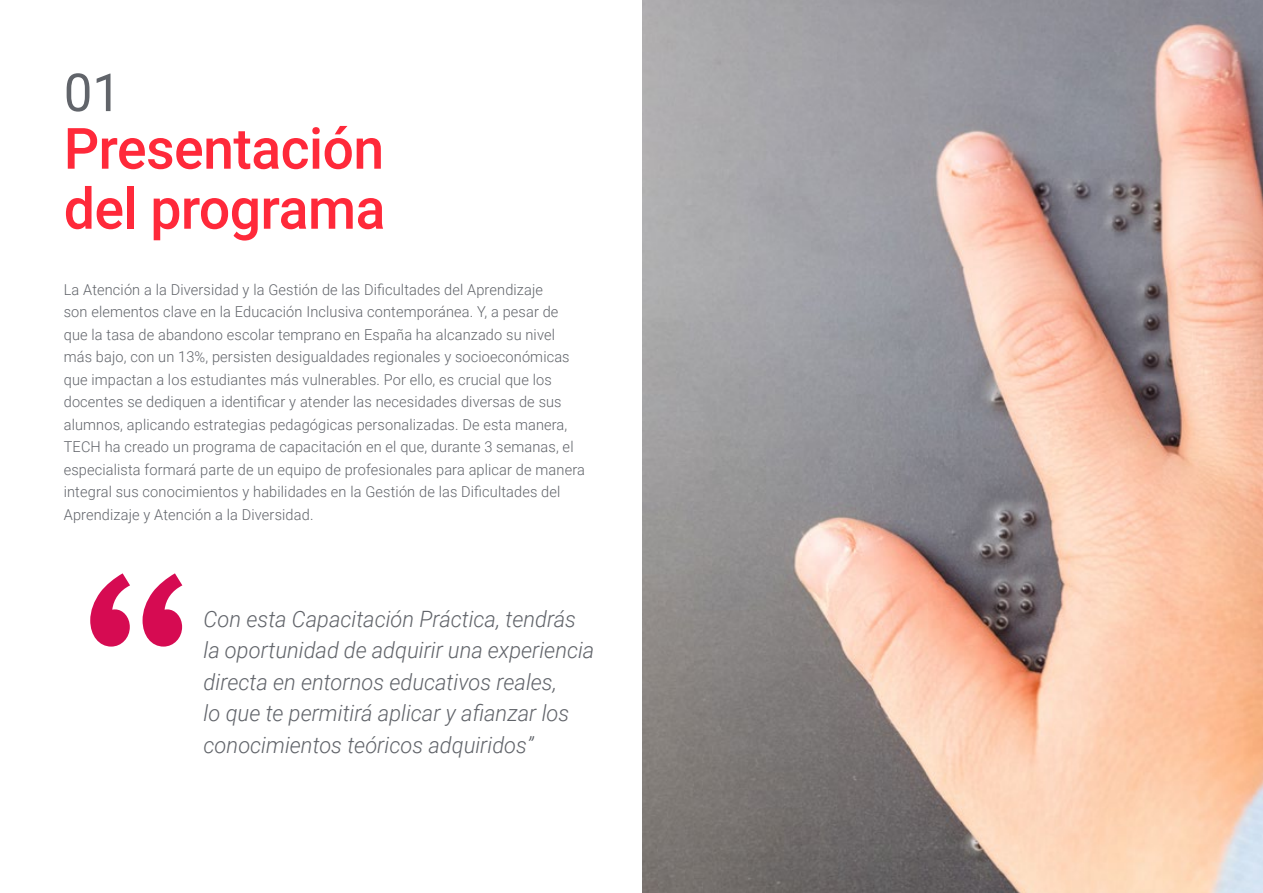
<style>
.page{position:relative;width:1263px;height:893px;background:#fff}
.page>*{position:absolute;margin:0;border:0;box-sizing:border-box;transform-origin:0 0}
.t1{font:500 57px/60px "Roboto";letter-spacing:-.01em;color:#ff293a}
.t2{font:52.5px "Roboto";color:#61646a}
.t3{font:italic 300 22.5px/31.5px "Roboto";color:#61646a}
.t4{font:300 15px/22.5px "Roboto";letter-spacing:.01em;color:#61646a}
</style>
<div class="page">
<svg style="left:90px;top:573px;width:92px;height:74px"></svg>
<img style="left:642px;top:0;width:621px;height:893px">
<h2 class="t2" style="left:64px;top:56px;width:59px">01</h2>
<h1 class="t1" style="left:64px;top:116px;width:323px">Presentación del programa</h1>
<p class="t4" style="left:64px;top:277px;width:523px">La Atención a la Diversidad y la Gestión de las Dificultades del Aprendizaje<br>son elementos clave en la Educación Inclusiva contemporánea. Y, a pesar de que la tasa de abandono escolar temprano en España ha alcanzado su nivel más bajo, con un 13%, persisten desigualdades regionales y socioeconómicas que impactan a los estudiantes más vulnerables. Por ello, es crucial que los docentes se dediquen a identificar y atender las necesidades diversas de sus alumnos, aplicando estrategias pedagógicas personalizadas. De esta manera, TECH ha creado un programa de capacitación en el que, durante 3 semanas, el especialista formará parte de un equipo de profesionales para aplicar de manera integral sus conocimientos y habilidades en la Gestión de las Dificultades del Aprendizaje y Atención a la Diversidad.</p>
<h3 class="t3" style="left:204px;top:602px;width:392px">Con esta Capacitación Práctica, tendrás la oportunidad de adquirir una experiencia directa en entornos educativos reales,<br>lo que te permitirá aplicar y afianzar los conocimientos teóricos adquiridos”</h3>
</div>
